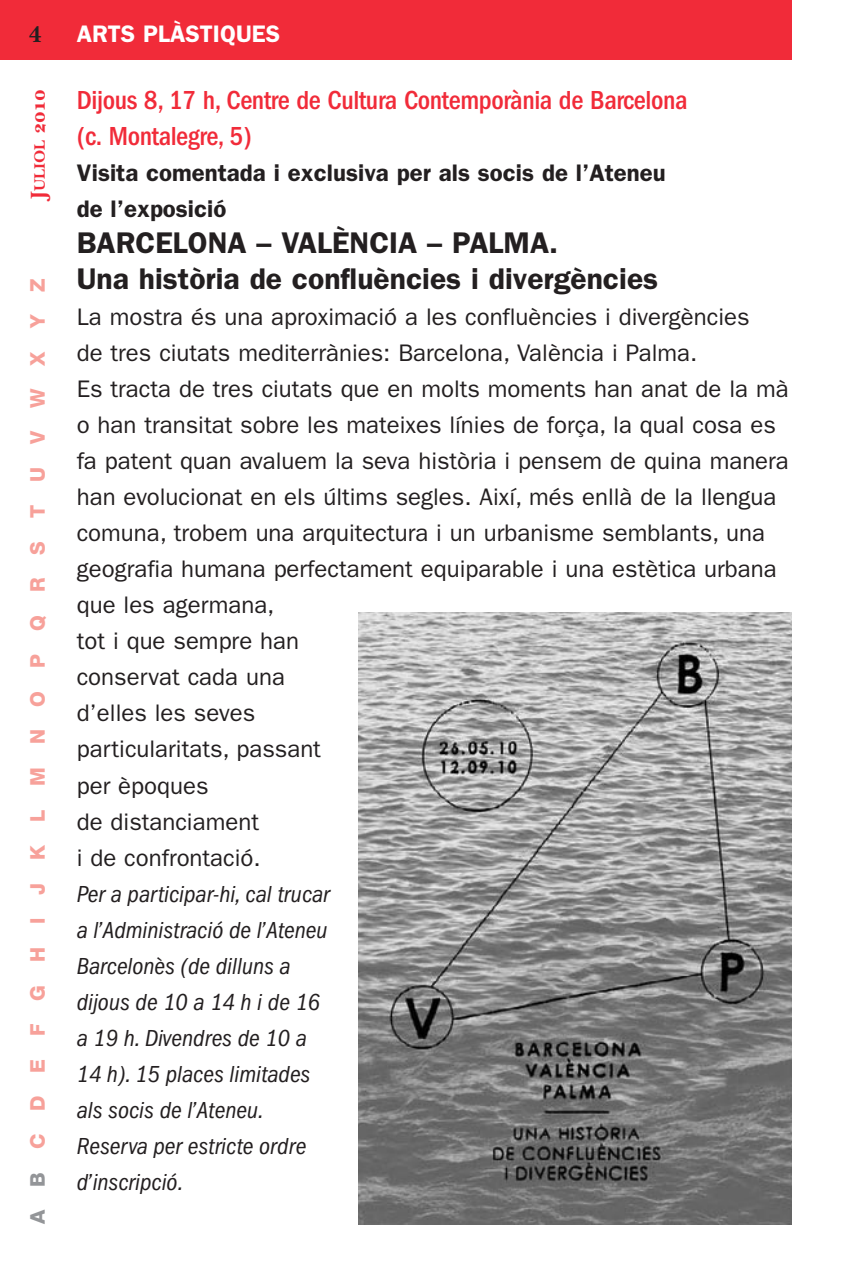
<style>
.page{position:relative;width:850px;height:1274px;background:#fff}
.page>*{position:absolute;margin:0;border:0;box-sizing:border-box;transform-origin:0 0}
.t1{font:600 30px/36px "Franklin Gothic";color:#231f20}
.t2{font:500 condensed 27px/36px "Franklin Gothic";letter-spacing:-.015em;color:#f12b39}
.t3{font:24px/36px "Franklin Gothic";color:#231f20}
.t4{font:italic condensed 24px/36px "Franklin Gothic";color:#231f20}
.t5{font:600 24px/36px "Franklin Gothic";color:#231f20}
.t6{font:600 24px "Franklin Gothic";color:#fff}
.t7{font:700 24px "New Baskerville";color:#231f20}
.t8{font:21px "New Baskerville Bold SC";color:#f12b39}
.t9{font:800 20.4px "Helvetica Neue";letter-spacing:1.135em;color:#f7a19a}
.s1{font-size:15.6px}
.s2{color:#939598}
</style>
<div class="page">
<div style="left:0;top:0;width:791px;height:60px;background:#f12b39"></div>
<img style="left:358px;top:612px;width:433px;height:612px">
<p class="t7" style="left:29px;top:26px;width:14px">4</p>
<p class="t8" style="left:31px;top:199px;width:111px;rotate:-90deg">J<span class="s1">ULIOL</span> 2010</p>
<p class="t9" style="left:30px;top:1224px;width:947px;rotate:-90deg"><span class="s2">AB</span>CDEFGHIJKLMNOPQRSTUVWXYZ</p>
<p class="t6" style="left:77px;top:26px;width:205px">ARTS PLÀSTIQUES</p>
<p class="t2" style="left:77px;top:85px;width:612px">Dijous 8, 17 h, Centre de Cultura Contemporània de Barcelona (c. Montalegre, 5)</p>
<p class="t5" style="left:77px;top:157px;width:590px">Visita comentada i exclusiva per als socis de l’Ateneu de l’exposició</p>
<p class="t1" style="left:77px;top:228px;width:582px">BARCELONA – VALÈNCIA – PALMA.<br>Una història de confluències i divergències</p>
<p class="t3" style="left:77px;top:301px;width:713px">La mostra és una aproximació a les confluències i divergències<br>de tres ciutats mediterrànies: Barcelona, València i Palma.<br>Es tracta de tres ciutats que en molts moments han anat de la mà o han transitat sobre les mateixes línies de força, la qual cosa es fa patent quan avaluem la seva història i pensem de quina manera han evolucionat en els últims segles. Així, més enllà de la llengua comuna, trobem una arquitectura i un urbanisme semblants, una geografia humana perfectament equiparable i una estètica urbana que les agermana,<br>tot i que sempre han<br>conservat cada una<br>d’elles les seves<br>particularitats, passant<br>per èpoques<br>de distanciament<br>i de confrontació.</p>
<p class="t4" style="left:77px;top:877px;width:254px">Per a participar-hi, cal trucar a l’Administració de l’Ateneu<br>Barcelonès (de dilluns a dijous de 10 a 14 h i de 16 a 19 h. Divendres de 10 a<br>14 h). 15 places limitades als socis de l’Ateneu.<br>Reserva per estricte ordre d’inscripció.</p>
</div>
